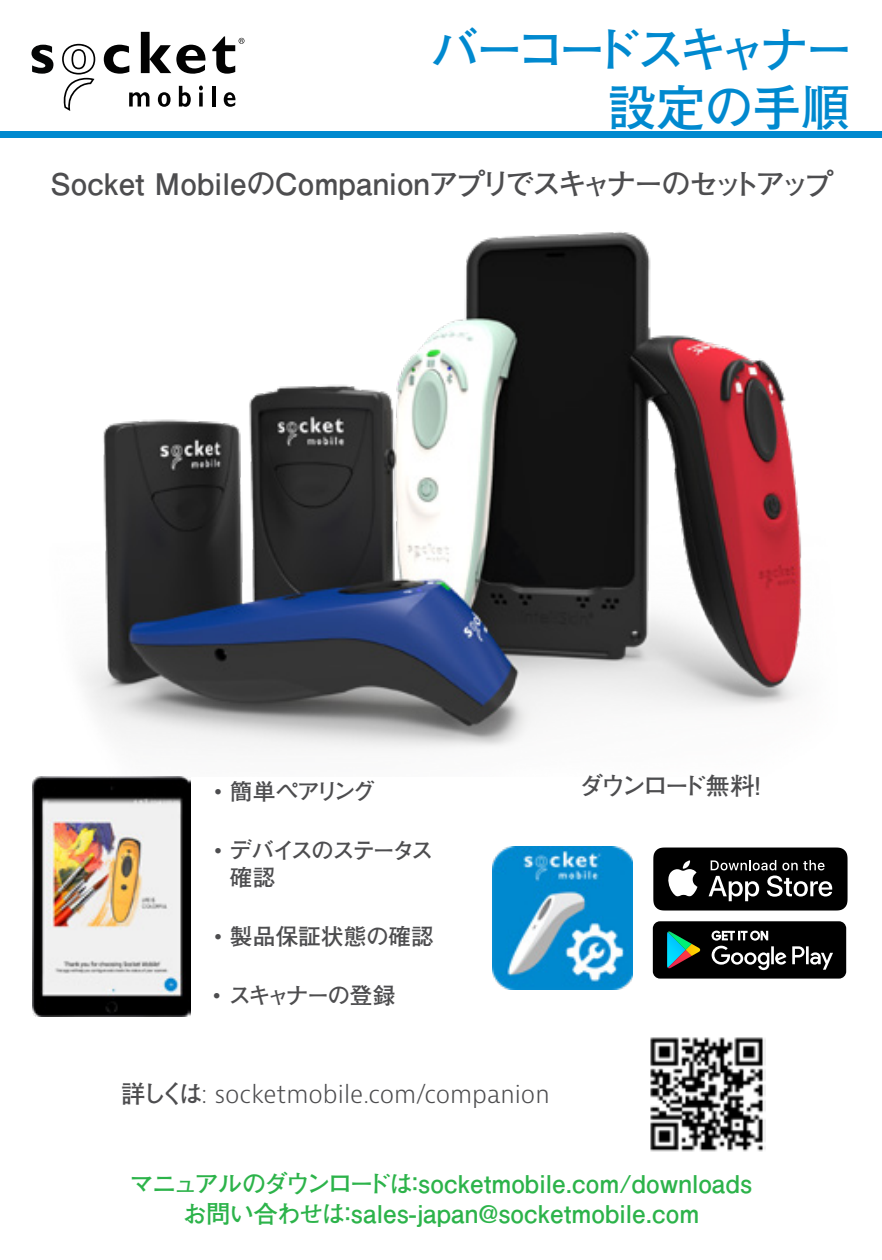
<style>
.page{position:relative;width:882px;height:1260px;background:#fff}
.page>*{position:absolute;margin:0;border:0;box-sizing:border-box;transform-origin:0 0}
.t1{font:700 49px/58.8px "Futo Go B101 Pr 6 N";letter-spacing:-.13em;color:#0089cf;text-align:right}
.t2{font:700 29.75px "Futo Go B101 Pr 6 N";letter-spacing:-.01em;color:#4d4d4f}
.t3{font:700 24.5px/29.4px "Futo Go B101 Pr 6 N";color:#2cb34a;text-align:center}
.t4{font:300 24.5px "Bernina Sans";color:#4d4d4f}
.t5{font:700 24.5px "Futo Go B101 Pr 6 N";letter-spacing:-.12em;color:#4d4d4f}
.t6{font:700 22.75px/27.3px "Futo Go B101 Pr 6 N";letter-spacing:-.11em;color:#4d4d4f}
.t7{font:700 22.75px "Futo Go B101 Pr 6 N";color:#4d4d4f}
.t8{font:700 22.75px "Futo Go B101 Pr 6 N";letter-spacing:-.08em;color:#4d4d4f}
.t9{font:700 22.75px "Futo Go B101 Pr 6 N";letter-spacing:-.105em;color:#4d4d4f}
.s1{font-family:"Futo Go B101 Pr 6 N";font-weight:700}
</style>
<div class="page">
<svg style="left:32px;top:45px;width:21px;height:29px"></svg>
<svg style="left:104px;top:45px;width:25px;height:29px"></svg>
<svg style="left:141px;top:32px;width:65px;height:42px"></svg>
<svg style="left:62px;top:44px;width:33px;height:67px"></svg>
<svg style="left:129px;top:92px;width:20px;height:15px"></svg>
<svg style="left:158px;top:92px;width:13px;height:15px"></svg>
<svg style="left:179px;top:86px;width:12px;height:21px"></svg>
<svg style="left:199px;top:86px;width:4px;height:21px"></svg>
<hr style="left:212px;top:86px;width:3px;height:21px;background:#020202">
<svg style="left:224px;top:92px;width:12px;height:15px"></svg>
<svg style="left:212px;top:36px;width:32px;height:38px"></svg>
<div style="left:0;top:132px;width:882px;height:6px;background:#0089cf"></div>
<img style="left:82px;top:232px;width:720px;height:517px">
<img style="left:650px;top:1037px;width:115px;height:115px">
<svg style="left:653px;top:848px;width:195px;height:63px;background:#2d2d2d"></svg>
<div style="left:653px;top:921px;width:193px;height:58px;background:#000;border-radius:7px"></div>
<svg style="left:712px;top:931px;width:56px;height:9px"></svg>
<svg style="left:712px;top:946px;width:121px;height:24px"></svg>
<svg style="left:667px;top:932px;width:34px;height:37px"></svg>
<img style="left:493px;top:847px;width:140px;height:142px">
<img style="left:32px;top:777px;width:159px;height:240px">
<h1 class="t1" style="left:431px;top:18px;width:424px">バーコードスキャナー設定の手順</h1>
<p class="t2" style="left:50px;top:160px;width:785px">Socket MobileのCompanionアプリでスキャナーのセットアップ</p>
<p class="t9" style="left:214px;top:773px;width:163px">• 簡単ペアリング</p>
<p class="t6" style="left:230px;top:836px;width:205px;text-indent:-16px">• デバイスのステータス確認</p>
<p class="t7" style="left:214px;top:918px;width:221px">• 製品保証状態の確認</p>
<p class="t8" style="left:213px;top:977px;width:184px">• スキャナーの登録</p>
<p class="t4" style="left:121px;top:1078px;width:430px"><span class="s1">詳しくは</span>: socketmobile.com/companion</p>
<p class="t5" style="left:579px;top:766px;width:183px">ダウンロード無料!</p>
<p class="t3" style="left:130px;top:1168px;width:624px">マニュアルのダウンロードは：socketmobile.com/downloadsお問い合わせは：sales-japan@socketmobile.com</p>
</div>
